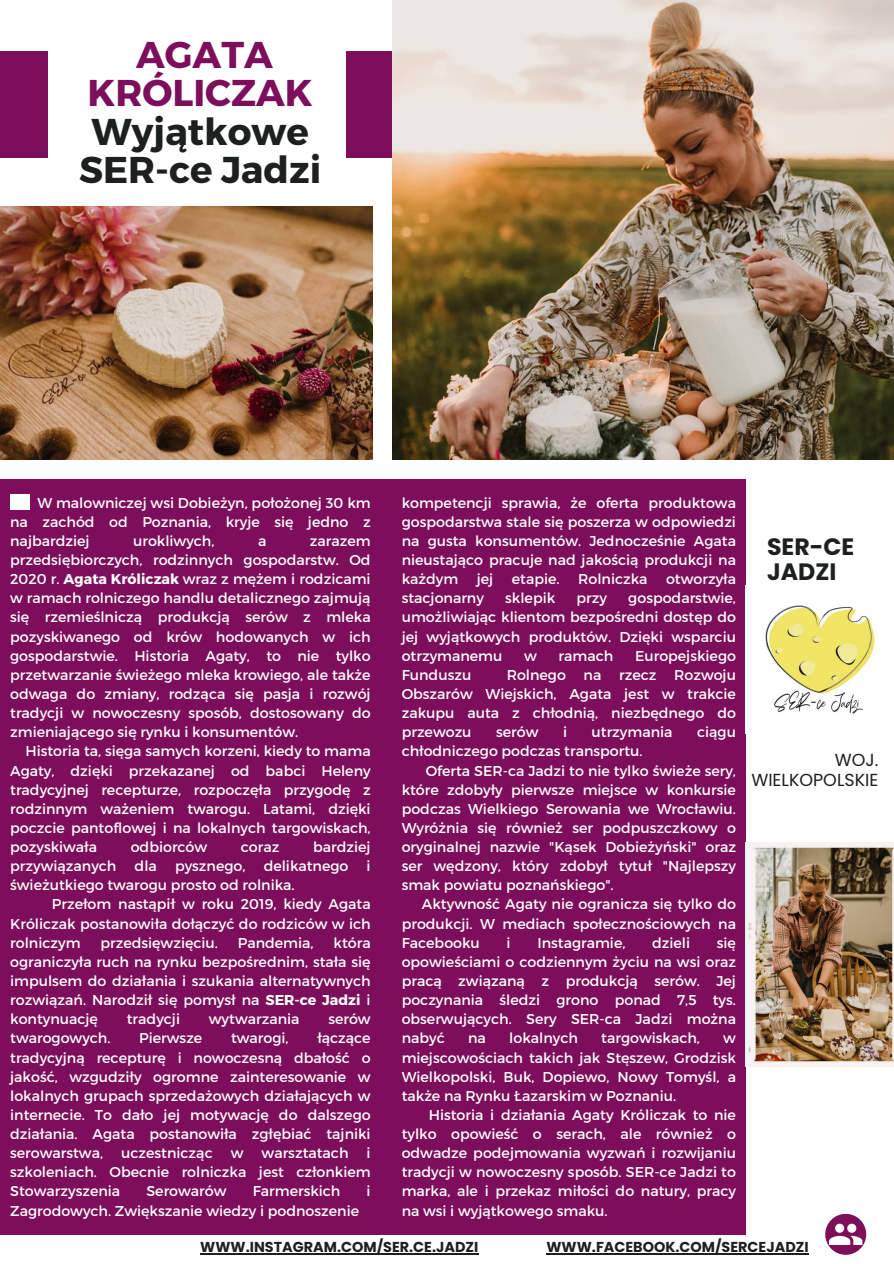
<style>
.page{position:relative;width:894px;height:1264px;background:#fff}
.page>*{position:absolute;margin:0;border:0;box-sizing:border-box;transform-origin:0 0}
.t1{font:700 37.2px/38.2px "Montserrat";color:#1c2120;text-align:center}
.t2{font:700 37.2px/38.2px "Montserrat";color:#7d0e5c;text-align:center}
.t3{font:700 23.7px/25.8px "Poppins";color:#1c2120}
.t4{font:17.4px/20.2px "Poppins";color:#1c2120;text-align:right}
.t5{font:700 14.4px "Poppins";color:#1c2120}
.t6{font:14.25px/19.2px "Montserrat";color:#fff;text-align:justify}
.s1{font-weight:700}
</style>
<div class="page">
<div style="left:0;top:51px;width:48px;height:107px;background:#7d0e5c"></div>
<div style="left:825px;top:1213px;width:41px;height:41px;background:#7d0e5c;border-radius:50%"></div>
<svg style="left:828px;top:1223px;width:34px;height:21px"></svg>
<div style="left:0;top:479px;width:745px;height:755px;background:#7d0e5c"></div>
<div style="left:10px;top:494px;width:20px;height:16px;background:#fff"></div>
<img style="left:745px;top:842px;width:148px;height:224px">
<img style="left:765px;top:605px;width:110px;height:109px">
<img style="left:0;top:206px;width:372px;height:253px">
<img style="left:392px;top:0;width:501px;height:460px">
<div style="left:346px;top:51px;width:46px;height:107px;background:#7d0e5c"></div>
<hr style="left:546px;top:1252px;width:262px;height:2px;background:#1c2120">
<hr style="left:200px;top:1252px;width:278px;height:2px;background:#1c2120">
<h1 class="t2" style="left:88px;top:34px;width:227px">AGATA<br>KRÓLICZAK</h1>
<h1 class="t1" style="left:79px;top:110px;width:244px">Wyjątkowe<br>SER-ce Jadzi</h1>
<p class="t6" style="left:10px;top:492px;width:362px;text-indent:27px">W malowniczej wsi Dobieżyn, położonej 30 km na zachód od Poznania, kryje się jedno z najbardziej</p>
<p class="t6" style="left:401px;top:492px;width:336px">kompetencji sprawia, że oferta produktowa gospodarstwa stale się poszerza w odpowiedzi na gusta konsumentów. Jednocześnie Agata nieustająco pracuje nad jakością produkcji na każdym</p>
<p class="t6" style="left:133px;top:530px;width:83px">urokliwych,</p>
<p class="t6" style="left:258px;top:530px;width:10px">a</p>
<h2 class="t3" style="left:766px;top:533px;width:89px">SER-CE<br>JADZI</h2>
<p class="t6" style="left:10px;top:530px;width:362px;text-indent:299px">zarazem przedsiębiorczych, rodzinnych gospodarstw. Od 2020 r. <span class="s1">Agata Króliczak</span> wraz z mężem i rodzicami w ramach rolniczego handlu detalicznego zajmują się rzemieślniczą produkcją serów z mleka pozyskiwanego od krów hodowanych w ich gospodarstwie. Historia Agaty, to nie tylko przetwarzanie świeżego mleka krowiego, ale także odwaga do zmiany, rodząca się pasja i rozwój tradycji w nowoczesny sposób, dostosowany do zmieniającego się rynku i konsumentów.</p>
<p class="t6" style="left:10px;top:741px;width:362px;text-indent:15px">Historia ta, sięga samych korzeni, kiedy to mama Agaty, dzięki przekazanej od babci Heleny tradycyjnej recepturze, rozpoczęła przygodę z rodzinnym ważeniem twarogu. Latami, dzięki poczcie pantoflowej i na lokalnych targowiskach, pozyskiwała</p>
<p class="t6" style="left:476px;top:569px;width:18px">jej</p>
<p class="t6" style="left:511px;top:569px;width:49px">etapie.</p>
<p class="t6" style="left:578px;top:569px;width:71px">Rolniczka</p>
<p class="t6" style="left:666px;top:569px;width:71px">otworzyła</p>
<p class="t6" style="left:401px;top:588px;width:84px">stacjonarny</p>
<p class="t6" style="left:505px;top:588px;width:51px">sklepik</p>
<p class="t6" style="left:576px;top:588px;width:32px">przy</p>
<p class="t6" style="left:401px;top:588px;width:336px;text-indent:226px">gospodarstwie, umożliwiając klientom bezpośredni dostęp do jej wyjątkowych produktów. Dzięki wsparciu otrzymanemu</p>
<p class="t6" style="left:524px;top:645px;width:14px">w</p>
<p class="t6" style="left:558px;top:645px;width:56px">ramach</p>
<p class="t6" style="left:635px;top:645px;width:102px">Europejskiego</p>
<p class="t6" style="left:401px;top:664px;width:336px;text-indent:105px">Rolnego na rzecz Rozwoju Obszarów Wiejskich, Agata jest w trakcie zakupu auta z chłodnią, niezbędnego do przewozu</p>
<p class="t6" style="left:401px;top:664px;width:71px">Funduszu</p>
<p class="t6" style="left:496px;top:722px;width:44px">serów</p>
<p class="t6" style="left:563px;top:722px;width:6px">i</p>
<p class="t6" style="left:591px;top:722px;width:82px">utrzymania</p>
<p class="t6" style="left:697px;top:722px;width:40px">ciągu</p>
<p class="t6" style="left:401px;top:741px;width:242px">chłodniczego podczas transportu.</p>
<p class="t6" style="left:425px;top:760px;width:312px">Oferta SER-ca Jadzi to nie tylko świeże sery,</p>
<p class="t6" style="left:401px;top:779px;width:336px">które zdobyły pierwsze miejsce w konkursie</p>
<p class="t6" style="left:401px;top:798px;width:336px">podczas Wielkiego Serowania we Wrocławiu.</p>
<p class="t6" style="left:401px;top:817px;width:336px">Wyróżnia się również ser podpuszczkowy o</p>
<p class="t6" style="left:401px;top:836px;width:336px">oryginalnej nazwie "Kąsek Dobieżyński" oraz</p>
<p class="t6" style="left:401px;top:855px;width:336px">ser wędzony, który zdobył tytuł "Najlepszy</p>
<p class="t6" style="left:401px;top:875px;width:213px">smak powiatu poznańskiego".</p>
<p class="t6" style="left:422px;top:894px;width:315px">Aktywność Agaty nie ogranicza się tylko do</p>
<p class="t6" style="left:401px;top:913px;width:336px">produkcji. W mediach społecznościowych na</p>
<p class="t6" style="left:401px;top:932px;width:80px">Facebooku</p>
<p class="t6" style="left:506px;top:932px;width:6px">i</p>
<p class="t6" style="left:537px;top:932px;width:89px">Instagramie,</p>
<p class="t6" style="left:652px;top:932px;width:40px">dzieli</p>
<p class="t4" style="left:751px;top:749px;width:128px">WOJ.<br>WIELKOPOLSKIE</p>
<p class="t6" style="left:131px;top:836px;width:78px">odbiorców</p>
<p class="t6" style="left:241px;top:836px;width:40px">coraz</p>
<p class="t6" style="left:313px;top:836px;width:59px">bardziej</p>
<p class="t6" style="left:10px;top:855px;width:108px">przywiązanych</p>
<p class="t6" style="left:135px;top:855px;width:24px">dla</p>
<p class="t6" style="left:175px;top:855px;width:72px">pysznego,</p>
<p class="t6" style="left:263px;top:855px;width:86px">delikatnego</p>
<p class="t6" style="left:366px;top:855px;width:6px">i</p>
<p class="t6" style="left:10px;top:875px;width:286px">świeżutkiego twarogu prosto od rolnika.</p>
<p class="t6" style="left:52px;top:894px;width:320px">Przełom nastąpił w roku 2019, kiedy Agata</p>
<p class="t6" style="left:10px;top:913px;width:362px">Króliczak postanowiła dołączyć do rodziców w ich</p>
<p class="t6" style="left:10px;top:932px;width:72px">rolniczym</p>
<p class="t6" style="left:100px;top:932px;width:119px">przedsięwzięciu.</p>
<p class="t6" style="left:238px;top:932px;width:77px">Pandemia,</p>
<p class="t6" style="left:10px;top:932px;width:362px;text-indent:323px">która ograniczyła ruch na rynku bezpośrednim, stała się impulsem do działania i szukania alternatywnych rozwiązań. Narodził się pomysł na <span class="s1">SER-ce Jadzi</span> i kontynuację</p>
<p class="t6" style="left:401px;top:932px;width:336px;text-indent:315px">się opowieściami o codziennym życiu na wsi oraz pracą związaną z produkcją serów. Jej poczynania śledzi grono ponad 7,5 tys. obserwujących. Sery SER-ca Jadzi można nabyć</p>
<p class="t6" style="left:127px;top:1008px;width:55px">tradycji</p>
<p class="t6" style="left:209px;top:1008px;width:92px">wytwarzania</p>
<p class="t6" style="left:328px;top:1008px;width:44px">serów</p>
<p class="t6" style="left:10px;top:1028px;width:102px">twarogowych.</p>
<p class="t6" style="left:139px;top:1028px;width:65px">Pierwsze</p>
<p class="t6" style="left:231px;top:1028px;width:59px">twarogi,</p>
<p class="t6" style="left:468px;top:1028px;width:19px">na</p>
<p class="t6" style="left:509px;top:1028px;width:70px">lokalnych</p>
<p class="t6" style="left:601px;top:1028px;width:100px">targowiskach,</p>
<p class="t6" style="left:10px;top:1028px;width:362px;text-indent:307px">łączące tradycyjną recepturę i nowoczesną dbałość o jakość, wzgudziły ogromne zainteresowanie w lokalnych grupach sprzedażowych działających w internecie. To dało jej motywację do dalszego działania. Agata postanowiła zgłębiać tajniki serowarstwa,</p>
<p class="t6" style="left:401px;top:1028px;width:336px;text-indent:321px">w miejscowościach takich jak Stęszew, Grodzisk Wielkopolski, Buk, Dopiewo, Nowy Tomyśl, a także na Rynku Łazarskim w Poznaniu.</p>
<p class="t6" style="left:401px;top:1104px;width:336px;text-indent:27px">Historia i działania Agaty Króliczak to nie tylko opowieść o serach, ale również o odwadze podejmowania wyzwań i rozwijaniu tradycji w nowoczesny sposób. SER-ce Jadzi to marka, ale i przekaz miłości do natury, pracy na wsi i wyjątkowego smaku.</p>
<p class="t5" style="left:200px;top:1236px;width:279px">WWW.INSTAGRAM.COM/SER.CE.JADZI</p>
<p class="t6" style="left:10px;top:1142px;width:362px;text-indent:356px">i szkoleniach. Obecnie rolniczka jest członkiem Stowarzyszenia</p>
<p class="t6" style="left:121px;top:1142px;width:93px">uczestnicząc</p>
<p class="t6" style="left:231px;top:1142px;width:14px">w</p>
<p class="t6" style="left:261px;top:1142px;width:88px">warsztatach</p>
<p class="t6" style="left:146px;top:1181px;width:82px">Serowarów</p>
<p class="t6" style="left:252px;top:1181px;width:89px">Farmerskich</p>
<p class="t6" style="left:366px;top:1181px;width:6px">i</p>
<p class="t6" style="left:10px;top:1200px;width:350px">Zagrodowych. Zwiększanie wiedzy i podnoszenie</p>
<p class="t5" style="left:546px;top:1236px;width:263px">WWW.FACEBOOK.COM/SERCEJADZI</p>
</div>
